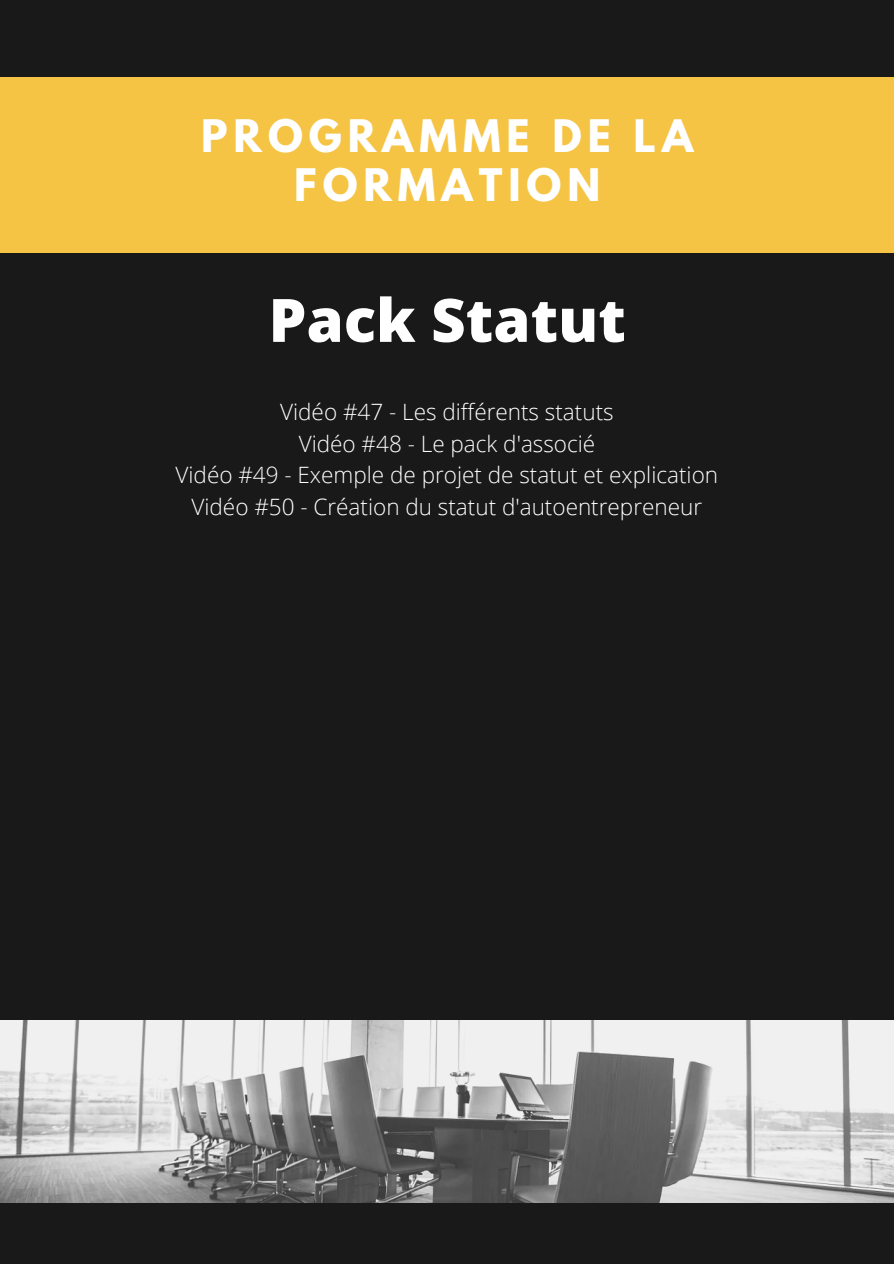
<style>
.page{position:relative;width:894px;height:1264px;background:#fff}
.page>*{position:absolute;margin:0;border:0;box-sizing:border-box;transform-origin:0 0}
.t1{font:800 59.85px "Open Sans";color:#fff}
.t2{font:700 39.75px/49.5px "League Spartan";letter-spacing:.15em;color:#fff;text-align:center}
.t3{font:300 22.5px "Open Sans";color:#fff}
</style>
<div class="page">
<div style="left:0;top:0;width:893px;height:1263px;background:#191919"></div>
<div style="left:0;top:77px;width:893px;height:176px;background:#f6c444"></div>
<img style="left:0;top:1020px;width:893px;height:182px">
<p class="t2" style="left:201px;top:116px;width:493px">PROGRAMME DE LA<br>FORMATION</p>
<p class="t1" style="left:268px;top:278px;width:358px">Pack Statut</p>
<p class="t3" style="left:280px;top:396px;width:335px">Vidéo #47 - Les différents statuts</p>
<p class="t3" style="left:299px;top:427px;width:298px">Vidéo #48 - Le pack d'associé</p>
<p class="t3" style="left:175px;top:459px;width:544px">Vidéo #49 - Exemple de projet de statut et explication</p>
<p class="t3" style="left:191px;top:490px;width:512px">Vidéo #50 - Création du statut d'autoentrepreneur</p>
</div>
